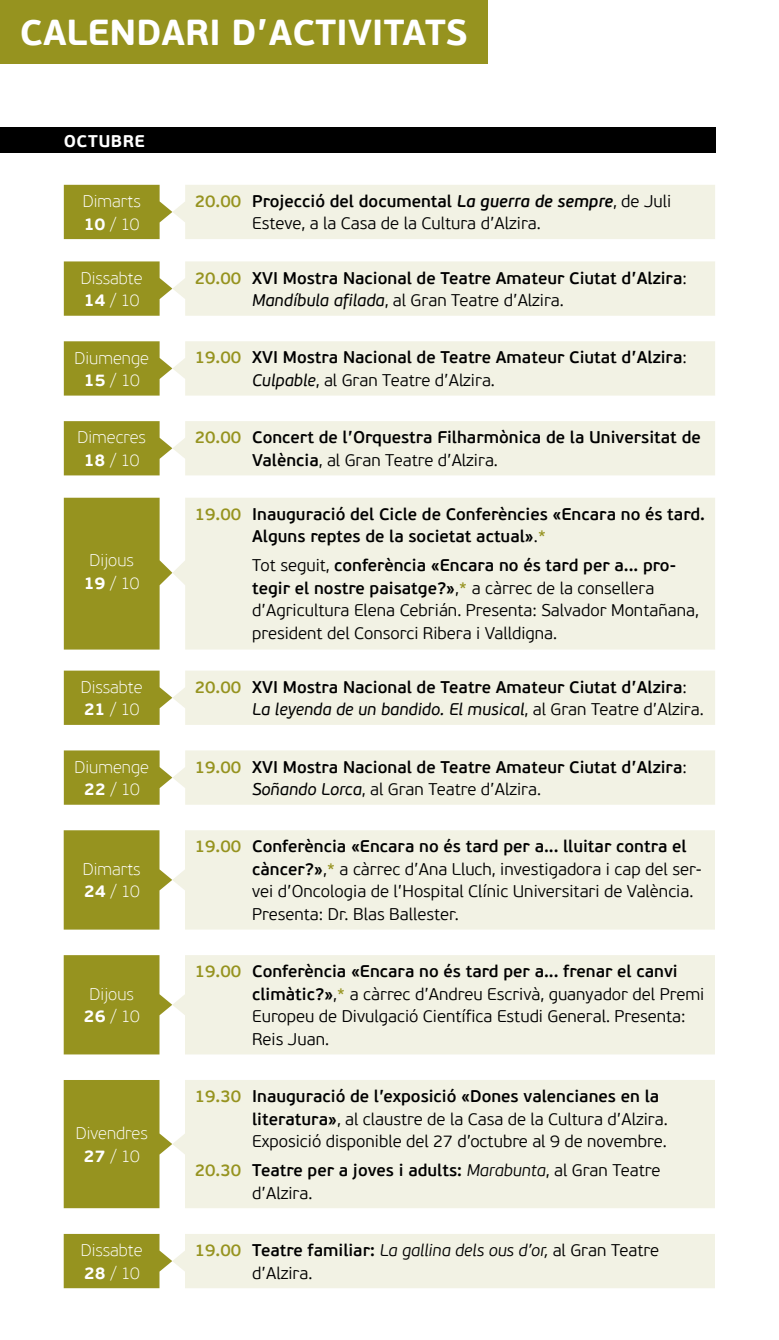
<style>
.page{position:relative;width:779px;height:1340px;background:#fff}
.page>*{position:absolute;margin:0;border:0;box-sizing:border-box;transform-origin:0 0}
.t1{font:700 36px "PF Beau Sans Pro";color:#fff}
.t2{font:300 16.88px/22.5px "PF Beau Sans Pro";color:#000}
.t3{font:600 16.88px/22.5px "PF Beau Sans Pro";color:#000}
.t4{font:100 16.88px/22.5px "PF Beau Sans Pro";color:#fff;text-align:center}
.t5{font:italic 300 16.88px/22.5px "PF Beau Sans Pro";color:#000}
.t6{font:700 16.88px "PF Beau Sans Pro";letter-spacing:.025em;color:#fff}
.s1{font-weight:700}
.s2{font-weight:600;color:#96931f}
.s3{font-weight:600}
.s4{font-weight:600;font-style:italic}
.s5{color:#96931f}
.s6{font-weight:300}
.s7{font-weight:400;font-style:italic}
.s8{font-weight:300;font-style:italic}
.s9{font-weight:600;font-style:normal;color:#96931f}
.s10{font-weight:600;font-style:normal}
.s11{font-style:normal}
</style>
<div class="page">
<div style="left:0;top:0;width:487px;height:64px;background:#96931f"></div>
<svg style="left:64px;top:497px;width:108px;height:152px;background:#a09e36"></svg>
<svg style="left:64px;top:830px;width:108px;height:99px;background:#a09d35"></svg>
<svg style="left:64px;top:955px;width:108px;height:99px;background:#a09d35"></svg>
<svg style="left:64px;top:1080px;width:108px;height:128px;background:#a09d35"></svg>
<svg style="left:64px;top:670px;width:650px;height:55px;background:#e4e4c7"></svg>
<svg style="left:64px;top:750px;width:650px;height:54px;background:#e4e4c7"></svg>
<svg style="left:64px;top:185px;width:650px;height:54px;background:#e4e4c7"></svg>
<svg style="left:64px;top:261px;width:650px;height:55px;background:#e4e4c7"></svg>
<svg style="left:64px;top:341px;width:650px;height:54px;background:#e4e4c7"></svg>
<svg style="left:64px;top:421px;width:650px;height:54px;background:#e4e4c7"></svg>
<div style="left:172px;top:498px;width:542px;height:151px;background:#f2f2e4"></div>
<svg style="left:64px;top:1233px;width:650px;height:55px;background:#e4e4c7"></svg>
<div style="left:172px;top:830px;width:542px;height:99px;background:#f2f2e4"></div>
<div style="left:172px;top:955px;width:542px;height:99px;background:#f2f2e4"></div>
<div style="left:172px;top:1080px;width:542px;height:128px;background:#f2f2e4"></div>
<div style="left:0;top:128px;width:714px;height:25px;background:#000"></div>
<h1 class="t1" style="left:20px;top:11px;width:449px">CALENDARI D’ACTIVITATS</h1>
<p class="t6" style="left:64px;top:130px;width:82px">OCTUBRE</p>
<p class="t4" style="left:83px;top:190px;width:59px;text-align:left">Dimarts<br><span class="s1">10</span> / 10</p>
<p class="t4" style="left:81px;top:266px;width:63px;text-align:left">Dissabte<br><span class="s1">14</span> / 10</p>
<p class="t4" style="left:74px;top:346px;width:76px">Diumenge<br><span class="s1">15</span> / 10</p>
<p class="t4" style="left:77px;top:426px;width:70px">Dimecres<br><span class="s1">18</span> / 10</p>
<p class="t4" style="left:84px;top:549px;width:57px">Dijous<br><span class="s1">19</span> / 10</p>
<p class="t4" style="left:81px;top:675px;width:63px;text-align:left">Dissabte<br><span class="s1">21</span> / 10</p>
<p class="t4" style="left:74px;top:755px;width:76px">Diumenge<br><span class="s1">22</span> / 10</p>
<p class="t4" style="left:83px;top:858px;width:59px;text-align:left">Dimarts<br><span class="s1">24</span> / 10</p>
<p class="t4" style="left:84px;top:982px;width:57px">Dijous<br><span class="s1">26</span> / 10</p>
<p class="t4" style="left:76px;top:1122px;width:73px">Divendres<br><span class="s1">27</span> / 10</p>
<p class="t4" style="left:81px;top:1239px;width:63px;text-align:left">Dissabte<br><span class="s1">28</span> / 10</p>
<p class="t2" style="left:252px;top:190px;width:420px;text-indent:-57px"><span class="s2">20.00</span> <span class="s3">Projecció del documental</span> <span class="s4">La guerra de sempre</span>, de Juli<br>Esteve, a la Casa de la Cultura d’Alzira.</p>
<p class="t3" style="left:252px;top:267px;width:436px;text-indent:-57px"><span class="s5">20.00</span> XVI Mostra Nacional de Teatre Amateur Ciutat d’Alzira<span class="s6">:<br></span><span class="s7">Mandíbula afilada</span><span class="s6">, al Gran Teatre d’Alzira.</span></p>
<p class="t3" style="left:252px;top:347px;width:436px;text-indent:-57px"><span class="s5">19.00</span> XVI Mostra Nacional de Teatre Amateur Ciutat d’Alzira<span class="s6">:<br></span><span class="s7">Culpable</span><span class="s6">, al Gran Teatre d’Alzira.</span></p>
<p class="t3" style="left:252px;top:426px;width:450px;text-indent:-57px"><span class="s5">20.00</span> Concert de l’Orquestra Filharmònica de la Universitat de<br>València<span class="s6">, al Gran Teatre d’Alzira.</span></p>
<p class="t3" style="left:252px;top:503px;width:454px;text-indent:-57px"><span class="s5">19.00</span> Inauguració del Cicle de Conferències «Encara no és tard.<br>Alguns reptes de la societat actual»<span class="s6">.</span><span class="s5">*</span></p>
<p class="t2" style="left:252px;top:554px;width:448px">Tot seguit, <span class="s3">conferència «Encara no és tard per a... pro&shy;tegir el nostre paisatge?»</span>,<span class="s2">*</span> a càrrec de la consellera d’Agricultura Elena Cebrián. Presenta: Salvador Montañana, president del Consorci Ribera i Valldigna.</p>
<p class="t3" style="left:252px;top:676px;width:453px;text-indent:-57px"><span class="s5">20.00</span> XVI Mostra Nacional de Teatre Amateur Ciutat d’Alzira<span class="s6">:<br></span><span class="s7">La leyenda de un bandido. El musical</span><span class="s6">, al Gran Teatre d’Alzira.</span></p>
<p class="t3" style="left:252px;top:756px;width:436px;text-indent:-57px"><span class="s5">19.00</span> XVI Mostra Nacional de Teatre Amateur Ciutat d’Alzira<span class="s6">:<br></span><span class="s7">Soñando Lorca</span><span class="s6">, al Gran Teatre d’Alzira.</span></p>
<p class="t2" style="left:252px;top:835px;width:451px;text-indent:-57px"><span class="s2">19.00</span> <span class="s3">Conferència «Encara no és tard per a... lluitar contra el càncer?»</span>,<span class="s2">*</span> a càrrec d’Ana Lluch, investigadora i cap del ser&shy;vei d’Oncologia de l’Hospital Clínic Universitari de València.<br>Presenta: Dr. Blas Ballester.</p>
<p class="t2" style="left:252px;top:960px;width:453px;text-indent:-57px"><span class="s2">19.00</span> <span class="s3">Conferència «Encara no és tard per a... frenar el canvi climàtic?»</span>,<span class="s2">*</span> a càrrec d’Andreu Escrivà, guanyador del Premi Europeu de Divulgació Científica Estudi General. Presenta:<br>Reis Juan.</p>
<p class="t2" style="left:252px;top:1085px;width:417px;text-indent:-57px"><span class="s2">19.30</span> <span class="s3">Inauguració de l’exposició «Dones valencianes en la literatura»</span>, al claustre de la Casa de la Cultura d’Alzira.<br>Exposició disponible del 27 d’octubre al 9 de novembre.</p>
<p class="t3" style="left:252px;top:1159px;width:409px;text-indent:-57px"><span class="s5">20.30</span> Teatre per a joves i adults: <span class="s8">Marabunta</span><span class="s6">, al Gran Teatre d’Alzira.</span></p>
<p class="t5" style="left:252px;top:1239px;width:408px;text-indent:-57px"><span class="s9">19.00</span> <span class="s10">Teatre familiar:</span> La gallina dels ous d’or, <span class="s11">al Gran Teatre d’Alzira.</span></p>
</div>
